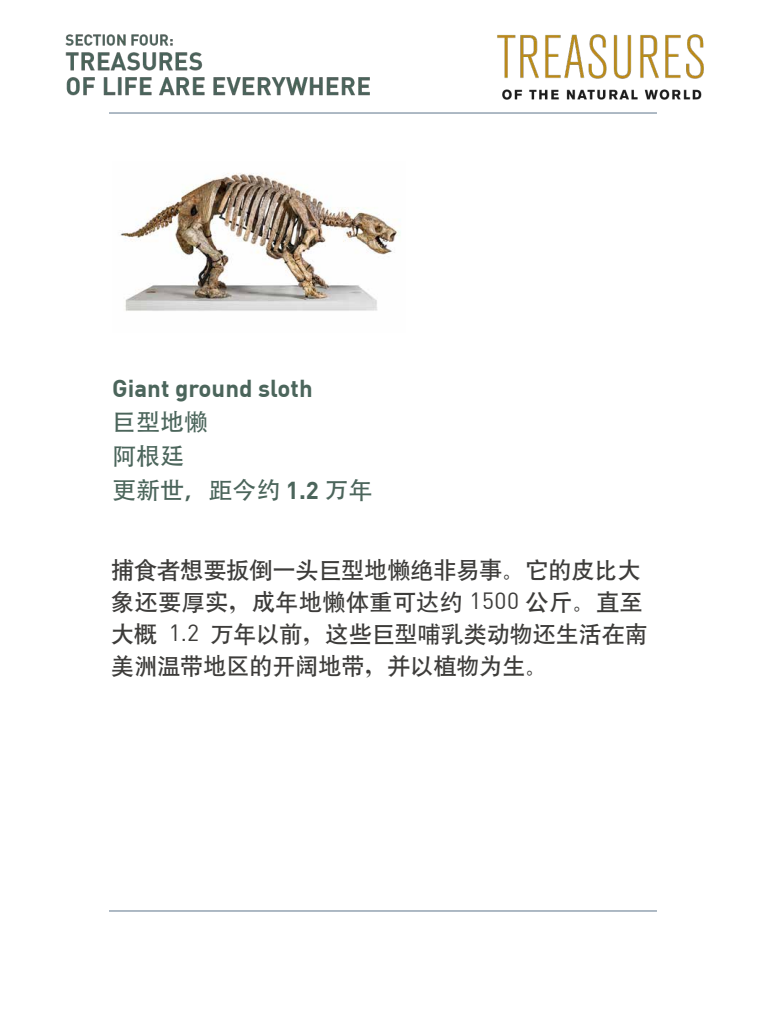
<style>
.page{position:relative;width:766px;height:1024px;background:#fff}
.page>*{position:absolute;margin:0;border:0;box-sizing:border-box;transform-origin:0 0}
.t1{font:24px/34px "Adobe Heiti Std";color:#4b655b}
.t2{font:700 24px "DIN";color:#4b655b}
.t3{font:23px/32px "Heiti CSEG Medium GB";color:#3d3c3a}
.s1{font-family:"DIN";font-weight:700}
.s2{font-family:"DIN"}
</style>
<div class="page">
<img style="left:120px;top:173px;width:281px;height:138px">
<hr style="left:109px;top:910px;width:547px;height:1px;background:#5e748a">
<img style="left:65px;top:34px;width:639px;height:80px">
<p class="t2" style="left:112px;top:372px;width:202px">Giant ground sloth</p>
<p class="t1" style="left:112px;top:405px;width:262px">巨型地懒<br>阿根廷<br>更新世，距今约 <span class="s1">1.2</span> 万年</p>
<p class="t3" style="left:111px;top:553px;width:538px">捕食者想要扳倒一头巨型地懒绝非易事。它的皮比大象还要厚实，成年地懒体重可达约 <span class="s2">1500</span> 公斤。直至大概 <span class="s2">1.2</span> 万年以前，这些巨型哺乳类动物还生活在南美洲温带地区的开阔地带，并以植物为生。</p>
</div>
